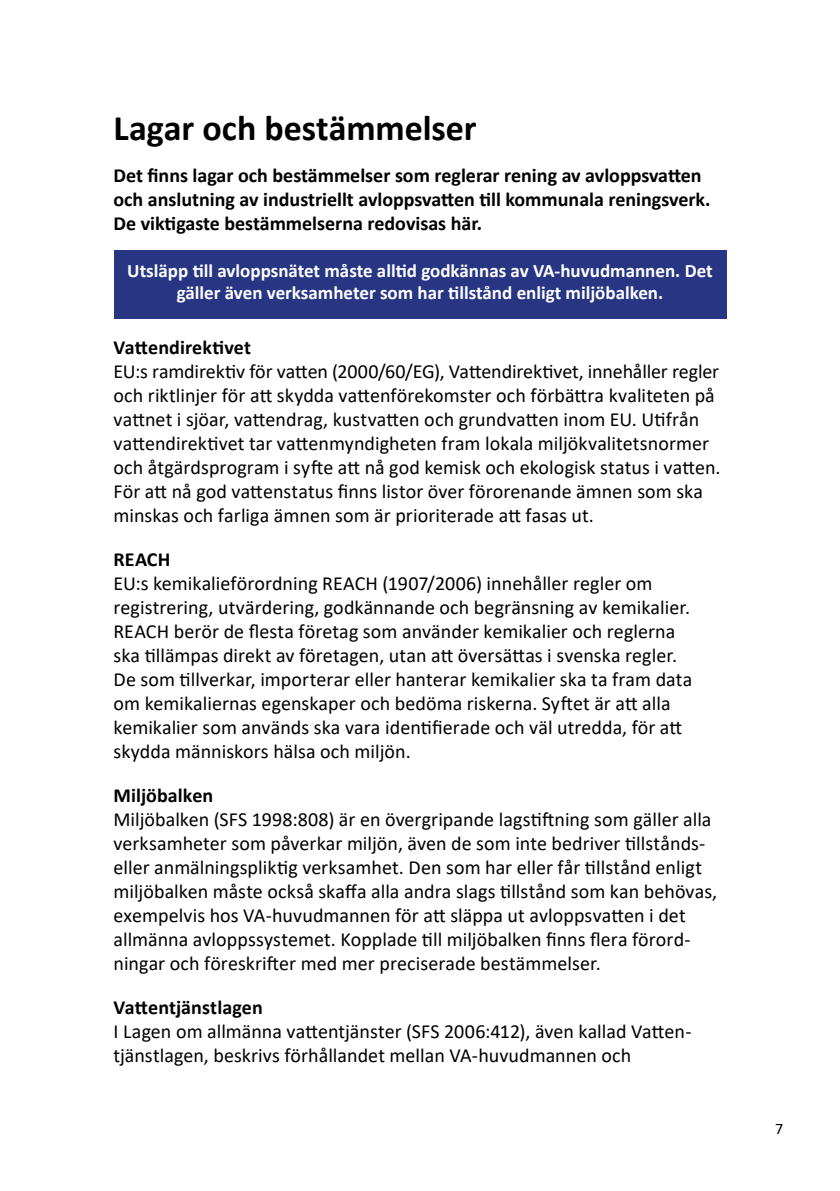
<style>
.page{position:relative;width:840px;height:1191px;background:#fff}
.page>*{position:absolute;margin:0;border:0;box-sizing:border-box;transform-origin:0 0}
.Rubrik_2{font:700 36px "Calibri";color:#000}
.Löptext{font:20px "Calibri";color:#000}
.Ingress{font:700 20px/24px "Calibri";color:#000}
.Rubrik_3{font:700 20px "Calibri";letter-spacing:.005em;color:#000}
.Vit_text_på_platta{font:700 19px/22.8px "Calibri";color:#fff;text-align:center}
.t1{font:16px "Calibri";color:#000}
</style>
<div class="page">
<div style="left:113px;top:250px;width:613px;height:68px;background:#283583"></div>
<h2 class="Rubrik_2" style="left:113px;top:103px;width:364px">Lagar och bestämmelser</h2>
<p class="Ingress" style="left:113px;top:163px;width:598px">Det finns lagar och bestämmelser som reglerar rening av avloppsvatten och anslutning av industriellt avloppsvatten till kommunala reningsverk.<br>De viktigaste bestämmelserna redovisas här.</p>
<p class="Vit_text_på_platta" style="left:127px;top:258px;width:586px">Utsläpp till avloppsnätet måste alltid godkännas av VA-huvudmannen. Det gäller även verksamheter som har tillstånd enligt miljöbalken.</p>
<h3 class="Rubrik_3" style="left:113px;top:333px;width:139px">Vattendirektivet</h3>
<p class="Löptext" style="left:113px;top:358px;width:607px">EU:s ramdirektiv för vatten (2000/60/EG), Vattendirektivet, innehåller regler</p>
<p class="Löptext" style="left:113px;top:382px;width:602px">och riktlinjer för att skydda vattenförekomster och förbättra kvaliteten på</p>
<p class="Löptext" style="left:113px;top:406px;width:587px">vattnet i sjöar, vattendrag, kustvatten och grundvatten inom EU. Utifrån</p>
<p class="Löptext" style="left:113px;top:430px;width:596px">vattendirektivet tar vattenmyndigheten fram lokala miljökvalitetsnormer</p>
<p class="Löptext" style="left:113px;top:454px;width:608px">och åtgärdsprogram i syfte att nå god kemisk och ekologisk status i vatten.</p>
<p class="Löptext" style="left:113px;top:478px;width:590px">För att nå god vattenstatus finns listor över förorenande ämnen som ska</p>
<p class="Löptext" style="left:113px;top:502px;width:481px">minskas och farliga ämnen som är prioriterade att fasas ut.</p>
<h3 class="Rubrik_3" style="left:113px;top:545px;width:58px">REACH</h3>
<p class="Löptext" style="left:113px;top:570px;width:540px">EU:s kemikalieförordning REACH (1907/2006) innehåller regler om</p>
<p class="Löptext" style="left:113px;top:594px;width:578px">registrering, utvärdering, godkännande och begränsning av kemikalier.</p>
<p class="Löptext" style="left:113px;top:618px;width:563px">REACH berör de flesta företag som använder kemikalier och reglerna</p>
<p class="Löptext" style="left:113px;top:642px;width:565px">ska tillämpas direkt av företagen, utan att översättas i svenska regler.</p>
<p class="Löptext" style="left:113px;top:666px;width:580px">De som tillverkar, importerar eller hanterar kemikalier ska ta fram data</p>
<p class="Löptext" style="left:113px;top:690px;width:558px">om kemikaliernas egenskaper och bedöma riskerna. Syftet är att alla</p>
<p class="Löptext" style="left:113px;top:714px;width:570px">kemikalier som används ska vara identifierade och väl utredda, för att</p>
<p class="Löptext" style="left:113px;top:738px;width:298px">skydda människors hälsa och miljön.</p>
<h3 class="Rubrik_3" style="left:113px;top:781px;width:101px">Miljöbalken</h3>
<p class="Löptext" style="left:113px;top:806px;width:599px">Miljöbalken (SFS 1998:808) är en övergripande lagstiftning som gäller alla</p>
<p class="Löptext" style="left:113px;top:830px;width:593px">verksamheter som påverkar miljön, även de som inte bedriver tillstånds-</p>
<p class="Löptext" style="left:113px;top:854px;width:589px">eller anmälningspliktig verksamhet. Den som har eller får tillstånd enligt</p>
<p class="Löptext" style="left:113px;top:878px;width:605px">miljöbalken måste också skaffa alla andra slags tillstånd som kan behövas,</p>
<p class="Löptext" style="left:113px;top:902px;width:573px">exempelvis hos VA-huvudmannen för att släppa ut avloppsvatten i det</p>
<p class="Löptext" style="left:113px;top:926px;width:577px">allmänna avloppssystemet. Kopplade till miljöbalken finns flera förord-</p>
<p class="Löptext" style="left:113px;top:950px;width:488px">ningar och föreskrifter med mer preciserade bestämmelser.</p>
<h3 class="Rubrik_3" style="left:113px;top:993px;width:151px">Vattentjänstlagen</h3>
<p class="Löptext" style="left:113px;top:1018px;width:577px">I Lagen om allmänna vattentjänster (SFS 2006:412), även kallad Vatten-</p>
<p class="Löptext" style="left:113px;top:1042px;width:519px">tjänstlagen, beskrivs förhållandet mellan VA-huvudmannen och</p>
<p class="t1" style="left:774px;top:1117px;width:10px">7</p>
</div>
